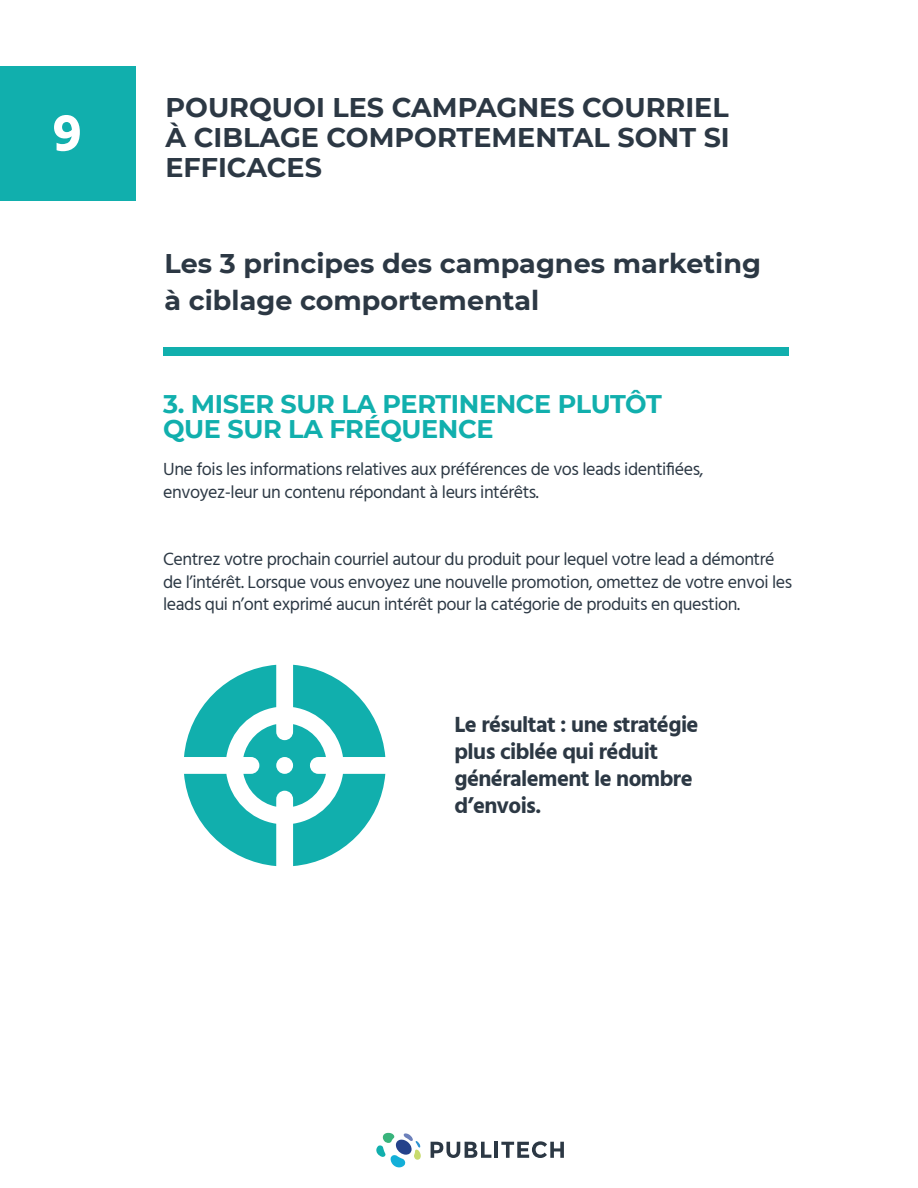
<style>
.page{position:relative;width:918px;height:1188px;background:#fff}
.page>*{position:absolute;margin:0;border:0;box-sizing:border-box;transform-origin:0 0}
.t1{font:700 54px "Hind";color:#fff}
.t2{font:700 27px/30px "Montserrat";color:#2c3844}
.t3{font:700 25.5px/25.5px "Montserrat";letter-spacing:-.015em;color:#11afad}
.t4{font:700 22.5px/27px "Hind";letter-spacing:-.025em;color:#2c3844}
.t5{font:18px/22.5px "Hind";letter-spacing:-.025em;color:#2c3844}
</style>
<div class="page">
<div style="left:0;top:66px;width:135px;height:135px;background:#11afad"></div>
<div style="left:163px;top:348px;width:626px;height:8px;background:#11afad"></div>
<svg style="left:431px;top:1142px;width:60px;height:16px"></svg>
<hr style="left:495px;top:1142px;width:3px;height:16px;background:#2c3844">
<svg style="left:501px;top:1141px;width:63px;height:17px"></svg>
<svg style="left:376px;top:1133px;width:45px;height:35px"></svg>
<svg style="left:184px;top:665px;width:201px;height:201px"></svg>
<h1 class="t1" style="left:53px;top:101px;width:30px">9</h1>
<h2 class="t2" style="left:165px;top:91px;width:566px;text-align:justify">POURQUOI LES CAMPAGNES COURRIEL À CIBLAGE COMPORTEMENTAL SONT SI EFFICACES</h2>
<h2 class="t2" style="left:165px;top:243px;width:598px;line-height:37.5px">Les 3 principes des campagnes marketing à ciblage comportemental</h2>
<h3 class="t3" style="left:163px;top:390px;width:500px">3. MISER SUR LA PERTINENCE PLUTÔT<br>QUE SUR LA FRÉQUENCE</h3>
<p class="t5" style="left:163px;top:459px;width:542px">Une fois les informations relatives aux préférences de vos leads identifiées, envoyez-leur un contenu répondant à leurs intérêts.</p>
<p class="t5" style="left:163px;top:549px;width:630px">Centrez votre prochain courriel autour du produit pour lequel votre lead a démontré de l’intérêt. Lorsque vous envoyez une nouvelle promotion, omettez de votre envoi les leads qui n’ont exprimé aucun intérêt pour la catégorie de produits en question.</p>
<p class="t4" style="left:454px;top:710px;width:246px">Le résultat : une stratégie plus ciblée qui réduit généralement le nombre d’envois.</p>
</div>
